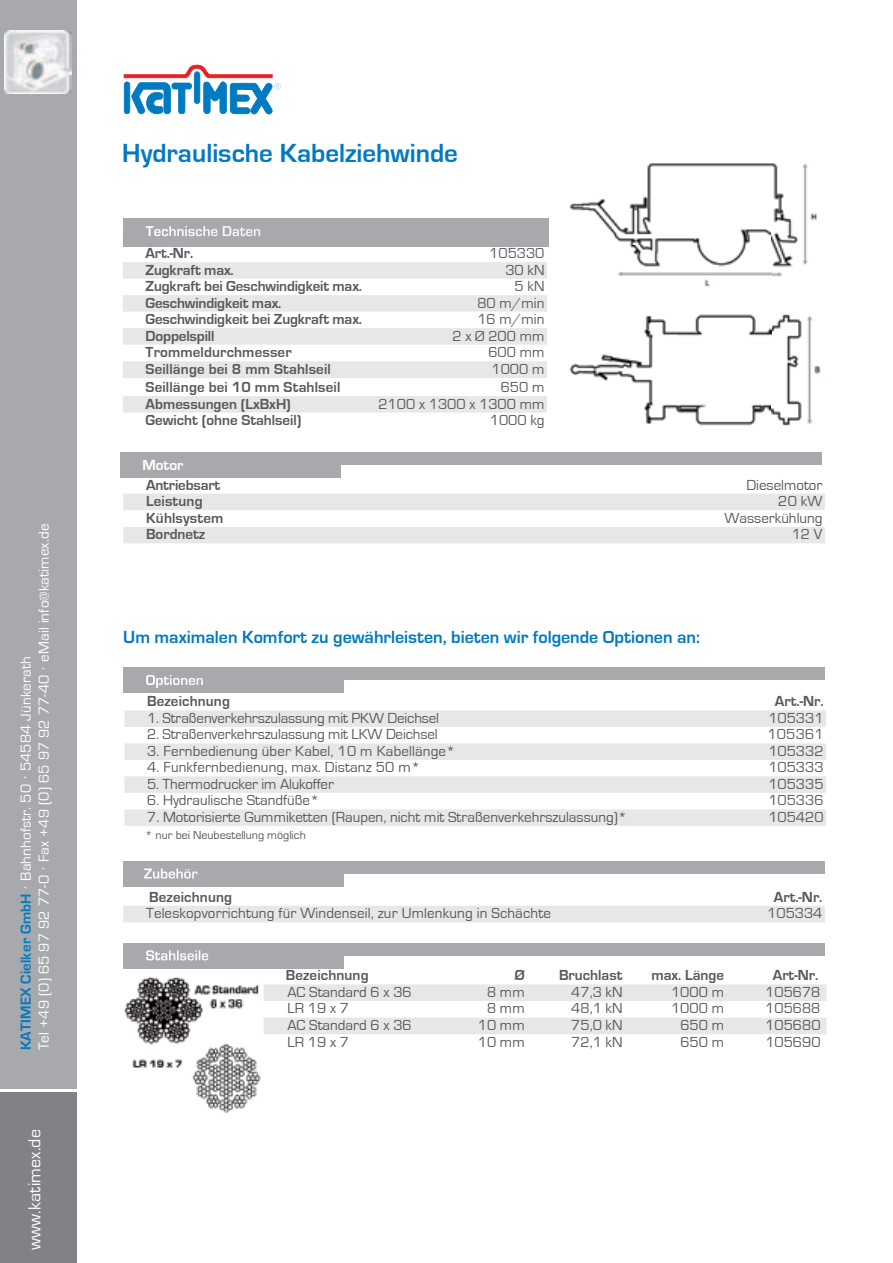
<style>
.page{position:relative;width:893px;height:1263px;background:#fff}
.page>*{position:absolute;margin:0;border:0;box-sizing:border-box;transform-origin:0 0}
.t1{font:700 27px "Eurostile";color:#007ac0}
.t2{font:700 18px "Eurostile";color:#007ac0}
.t3{font:18px "Eurostile";letter-spacing:.01em;color:#fff}
.t4{font:15px "Eurostile";color:#57585a}
.t5{font:700 15px "Eurostile";color:#57585a}
.t6{font:15px/18px "Eurostile";letter-spacing:.01em;color:#fff}
.t7{font:700 15px "Eurostile";color:#fff}
.t8{font:12px "Eurostile";color:#57585a}
.s1{font-weight:700;color:#007ac0}
.s2{font-family:"Arial"}
</style>
<div class="page">
<div style="left:120px;top:452px;width:702px;height:26px;background:#a8a9ad"></div>
<div style="left:341px;top:465px;width:481px;height:13px;background:#fff"></div>
<div style="left:123px;top:668px;width:702px;height:25px;background:#a8a9ad"></div>
<div style="left:344px;top:680px;width:481px;height:13px;background:#fff"></div>
<div style="left:123px;top:943px;width:702px;height:25px;background:#a8a9ad"></div>
<div style="left:344px;top:956px;width:481px;height:12px;background:#fff"></div>
<div style="left:123px;top:861px;width:702px;height:26px;background:#a8a9ad"></div>
<div style="left:344px;top:874px;width:481px;height:13px;background:#fff"></div>
<img style="left:124px;top:976px;width:137px;height:136px">
<img style="left:569px;top:163px;width:252px;height:263px">
<div style="left:0;top:1093px;width:77px;height:170px;background:#808285"></div>
<div style="left:0;top:0;width:77px;height:1089px;background:#a8a9ad"></div>
<svg style="left:124px;top:65px;width:157px;height:49px"></svg>
<img style="left:4px;top:30px;width:67px;height:64px">
<svg style="left:123px;top:246px;width:424px;height:167px;fill:#eeeff0"></svg>
<div style="left:123px;top:218px;width:426px;height:28px;background:#a8a9ad"></div>
<svg style="left:123px;top:494px;width:702px;height:49px"></svg>
<svg style="left:124px;top:710px;width:702px;height:116px;fill:#e6e7e9"></svg>
<svg style="left:264px;top:984px;width:562px;height:50px"></svg>
<div style="left:123px;top:906px;width:702px;height:16px;background:#e6e7e9"></div>
<p class="t6" style="left:17px;top:1050px;width:528px;rotate:-90deg"><span class="s1">KATIMEX Cielker GmbH</span> <span class="s2">·</span> Bahnhofstr. 50 <span class="s2">·</span> 54584 Jünkerath<br>Tel +49 (0) 65 97 92 77-0 <span class="s2">·</span> Fax +49 (0) 65 97 92 77-40 <span class="s2">·</span> eMail info@katimex.de</p>
<p class="t3" style="left:25px;top:1250px;width:123px;rotate:-90deg">www.katimex.de</p>
<h1 class="t1" style="left:122px;top:138px;width:337px">Hydraulische Kabelziehwinde</h1>
<p class="t7" style="left:146px;top:223px;width:117px">Technische Daten</p>
<p class="t5" style="left:146px;top:245px;width:49px">Art.-Nr.</p>
<p class="t4" style="left:489px;top:245px;width:57px">105330</p>
<p class="t5" style="left:146px;top:261px;width:90px">Zugkraft max.</p>
<p class="t4" style="left:505px;top:262px;width:41px">30 kN</p>
<p class="t5" style="left:146px;top:278px;width:218px">Zugkraft bei Geschwindigkeit max.</p>
<p class="t4" style="left:515px;top:278px;width:31px">5 kN</p>
<p class="t5" style="left:146px;top:294px;width:137px">Geschwindigkeit max.</p>
<p class="t4" style="left:477px;top:295px;width:69px">80 m/min</p>
<p class="t5" style="left:146px;top:311px;width:218px">Geschwindigkeit bei Zugkraft max.</p>
<p class="t4" style="left:477px;top:311px;width:69px">16 m/min</p>
<p class="t5" style="left:146px;top:327px;width:70px">Doppelspill</p>
<p class="t4" style="left:452px;top:327px;width:94px">2 x Ø 200 mm</p>
<p class="t5" style="left:146px;top:344px;width:148px">Trommeldurchmesser</p>
<p class="t4" style="left:488px;top:344px;width:58px">600 mm</p>
<p class="t5" style="left:146px;top:361px;width:187px">Seillänge bei 8 mm Stahlseil</p>
<p class="t4" style="left:492px;top:361px;width:54px">1000 m</p>
<p class="t5" style="left:146px;top:379px;width:196px">Seillänge bei 10 mm Stahlseil</p>
<p class="t4" style="left:501px;top:379px;width:45px">650 m</p>
<p class="t5" style="left:146px;top:395px;width:147px">Abmessungen (LxBxH)</p>
<p class="t4" style="left:378px;top:395px;width:168px">2100 x 1300 x 1300 mm</p>
<p class="t5" style="left:146px;top:412px;width:157px">Gewicht (ohne Stahlseil)</p>
<p class="t4" style="left:490px;top:412px;width:56px">1000 kg</p>
<p class="t7" style="left:142px;top:456px;width:43px">Motor</p>
<p class="t5" style="left:146px;top:476px;width:76px">Antriebsart</p>
<p class="t4" style="left:746px;top:477px;width:78px">Dieselmotor</p>
<p class="t5" style="left:146px;top:493px;width:58px">Leistung</p>
<p class="t4" style="left:778px;top:493px;width:46px">20 kW</p>
<p class="t5" style="left:146px;top:510px;width:79px">Kühlsystem</p>
<p class="t4" style="left:724px;top:510px;width:99px">Wasserkühlung</p>
<p class="t5" style="left:146px;top:526px;width:61px">Bordnetz</p>
<p class="t4" style="left:792px;top:526px;width:32px">12 V</p>
<p class="t2" style="left:123px;top:628px;width:578px">Um maximalen Komfort zu gewährleisten, bieten wir folgende Optionen an:</p>
<p class="t7" style="left:146px;top:672px;width:60px">Optionen</p>
<p class="t5" style="left:147px;top:693px;width:84px">Bezeichnung</p>
<p class="t5" style="left:775px;top:693px;width:50px">Art.-Nr.</p>
<p class="t4" style="left:147px;top:710px;width:293px">1. Straßenverkehrszulassung mit PKW Deichsel</p>
<p class="t4" style="left:768px;top:710px;width:57px">105331</p>
<p class="t4" style="left:147px;top:726px;width:292px">2. Straßenverkehrszulassung mit LKW Deichsel</p>
<p class="t4" style="left:768px;top:726px;width:57px">105361</p>
<p class="t4" style="left:147px;top:743px;width:310px">3. Fernbedienung über Kabel, 10 m Kabellänge*</p>
<p class="t4" style="left:768px;top:743px;width:57px">105332</p>
<p class="t4" style="left:147px;top:759px;width:275px">4. Funkfernbedienung, max. Distanz 50 m*</p>
<p class="t4" style="left:768px;top:759px;width:57px">105333</p>
<p class="t4" style="left:147px;top:776px;width:188px">5. Thermodrucker im Alukoffer</p>
<p class="t4" style="left:768px;top:776px;width:57px">105335</p>
<p class="t4" style="left:147px;top:792px;width:174px">6. Hydraulische Standfüße*</p>
<p class="t4" style="left:768px;top:792px;width:57px">105336</p>
<p class="t4" style="left:147px;top:809px;width:481px">7. Motorisierte Gummiketten (Raupen, nicht mit Straßenverkehrszulassung)*</p>
<p class="t4" style="left:768px;top:809px;width:57px">105420</p>
<p class="t8" style="left:145px;top:829px;width:162px">* nur bei Neubestellung möglich</p>
<p class="t7" style="left:144px;top:865px;width:56px">Zubehör</p>
<p class="t5" style="left:149px;top:888px;width:84px">Bezeichnung</p>
<p class="t5" style="left:774px;top:888px;width:50px">Art.-Nr.</p>
<p class="t4" style="left:146px;top:905px;width:406px">Teleskopvorrichtung für Windenseil, zur Umlenkung in Schächte</p>
<p class="t4" style="left:767px;top:905px;width:57px">105334</p>
<p class="t7" style="left:146px;top:947px;width:65px">Stahlseile</p>
<p class="t5" style="left:286px;top:967px;width:84px">Bezeichnung</p>
<p class="t5" style="left:515px;top:967px;width:11px">Ø</p>
<p class="t5" style="left:559px;top:967px;width:65px">Bruchlast</p>
<p class="t5" style="left:651px;top:967px;width:74px">max. Länge</p>
<p class="t5" style="left:773px;top:967px;width:47px">Art-Nr.</p>
<p class="t4" style="left:287px;top:984px;width:126px">AC Standard 6 x 36</p>
<p class="t4" style="left:487px;top:984px;width:39px">8 mm</p>
<p class="t4" style="left:571px;top:984px;width:53px">47,3 kN</p>
<p class="t4" style="left:671px;top:984px;width:54px">1000 m</p>
<p class="t4" style="left:765px;top:984px;width:57px">105678</p>
<p class="t4" style="left:287px;top:1000px;width:63px">LR 19 x 7</p>
<p class="t4" style="left:487px;top:1000px;width:39px">8 mm</p>
<p class="t4" style="left:571px;top:1000px;width:53px">48,1 kN</p>
<p class="t4" style="left:671px;top:1000px;width:54px">1000 m</p>
<p class="t4" style="left:765px;top:1000px;width:57px">105688</p>
<p class="t4" style="left:287px;top:1017px;width:126px">AC Standard 6 x 36</p>
<p class="t4" style="left:478px;top:1017px;width:48px">10 mm</p>
<p class="t4" style="left:571px;top:1017px;width:53px">75,0 kN</p>
<p class="t4" style="left:680px;top:1017px;width:45px">650 m</p>
<p class="t4" style="left:765px;top:1017px;width:57px">105680</p>
<p class="t4" style="left:287px;top:1033px;width:63px">LR 19 x 7</p>
<p class="t4" style="left:478px;top:1033px;width:48px">10 mm</p>
<p class="t4" style="left:571px;top:1033px;width:53px">72,1 kN</p>
<p class="t4" style="left:680px;top:1033px;width:45px">650 m</p>
<p class="t4" style="left:765px;top:1033px;width:57px">105690</p>
</div>
